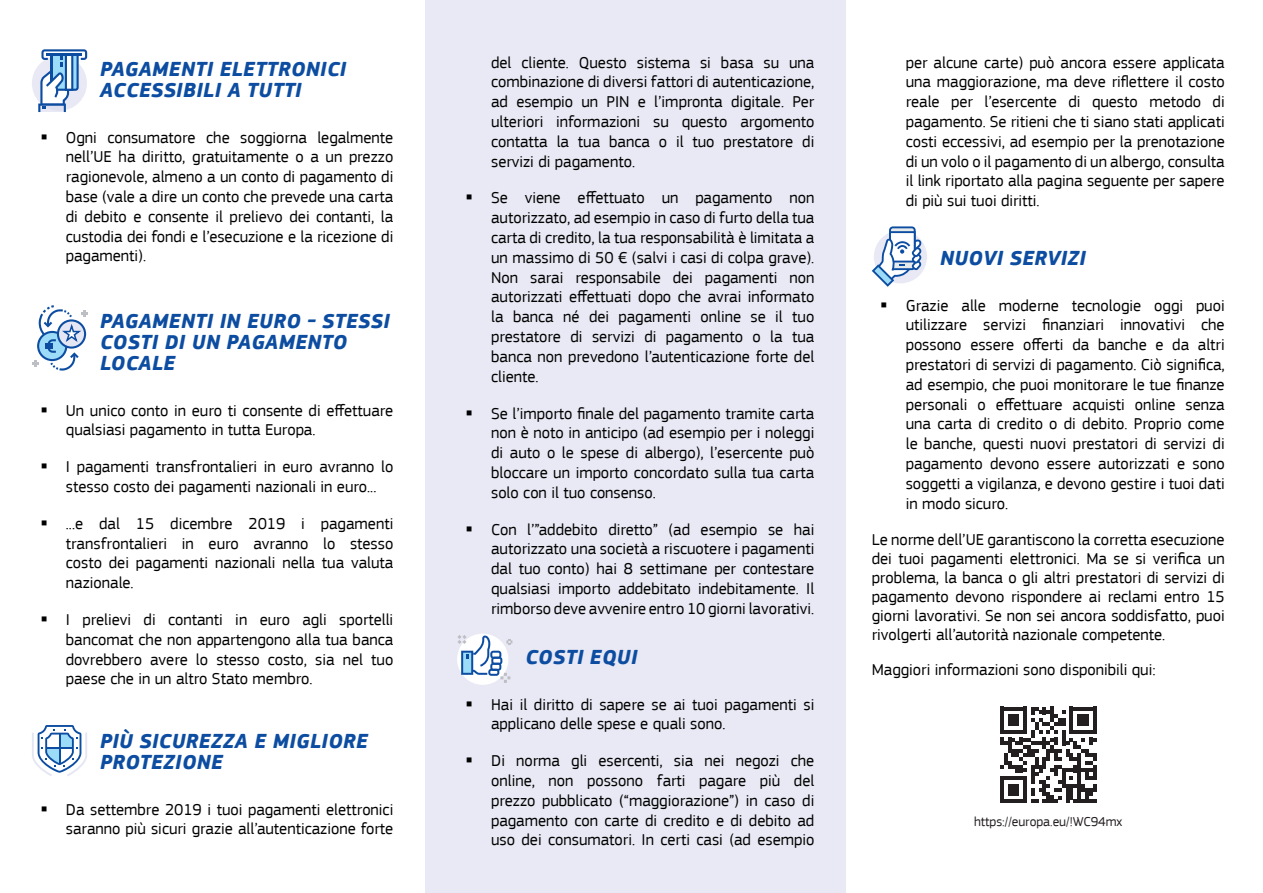
<style>
.page{position:relative;width:1263px;height:893px;background:#fff}
.page>*{position:absolute;margin:0;border:0;box-sizing:border-box;transform-origin:0 0}
.t1{font:italic 700 21px/21px "EC Square Sans Pro";letter-spacing:.02em;color:#0d4da1}
.t2{font:16.5px/19.8px "EC Square Sans Pro";color:#000;text-align:justify}
.t3{font:13.5px "EC Square Sans Pro";color:#231f20}
</style>
<div class="page">
<div style="left:32px;top:56px;width:55px;height:55px;background:#e8e9f4;border-radius:50%"></div>
<svg style="left:38px;top:49px;width:49px;height:63px"></svg>
<hr style="left:47px;top:54px;width:35px;height:2px;background:#0d4da1">
<div style="left:425px;top:0;width:421px;height:893px;background:#e8e9f4"></div>
<svg style="left:32px;top:305px;width:55px;height:66px"></svg>
<svg style="left:32px;top:725px;width:55px;height:51px"></svg>
<hr style="left:46px;top:747px;width:27px;height:2px;background:#0d4da1">
<hr style="left:59px;top:734px;width:1px;height:30px;background:#0d4da1">
<svg style="left:457px;top:634px;width:56px;height:51px"></svg>
<svg style="left:1000px;top:707px;width:96px;height:96px"></svg>
<div style="left:874px;top:230px;width:53px;height:53px;background:#e8e9f4;border-radius:50%"></div>
<svg style="left:872px;top:226px;width:50px;height:61px"></svg>
<p class="t1" style="left:100px;top:60px;width:248px">PAGAMENTI ELETTRONICI<br>ACCESSIBILI A TUTTI</p>
<p class="t2" style="left:66px;top:127px;width:329px">Ogni consumatore che soggiorna legalmente nell’UE ha diritto, gratuitamente o a un prezzo ragionevole, almeno a un conto di pagamento di base (vale a dire un conto che prevede una carta di debito e consente il prelievo dei contanti, la custodia dei fondi e l’esecuzione e la ricezione di pagamenti).</p>
<p class="t1" style="left:100px;top:312px;width:291px">PAGAMENTI IN EURO - STESSI<br>COSTI DI UN PAGAMENTO<br>LOCALE</p>
<p class="t2" style="left:66px;top:400px;width:329px">Un unico conto in euro ti consente di effettuare qualsiasi pagamento in tutta Europa.</p>
<p class="t2" style="left:66px;top:457px;width:329px">I pagamenti transfrontalieri in euro avranno lo stesso costo dei pagamenti nazionali in euro...</p>
<p class="t2" style="left:66px;top:514px;width:329px">...e dal 15 dicembre 2019 i pagamenti transfrontalieri in euro avranno lo stesso costo dei pagamenti nazionali nella tua valuta nazionale.</p>
<p class="t2" style="left:66px;top:610px;width:329px">I prelievi di contanti in euro agli sportelli bancomat che non appartengono alla tua banca dovrebbero avere lo stesso costo, sia nel tuo paese che in un altro Stato membro.</p>
<p class="t1" style="left:100px;top:732px;width:269px">PIÙ SICUREZZA E MIGLIORE<br>PROTEZIONE</p>
<p class="t2" style="left:66px;top:799px;width:329px">Da settembre 2019 i tuoi pagamenti elettronici saranno più sicuri grazie all’autenticazione forte</p>
<p class="t2" style="left:491px;top:52px;width:325px">del cliente. Questo sistema si basa su una combinazione di diversi fattori di autenticazione, ad esempio un PIN e l’impronta digitale. Per ulteriori informazioni su questo argomento contatta la tua banca o il tuo prestatore di servizi di pagamento.</p>
<p class="t2" style="left:491px;top:188px;width:325px">Se viene effettuato un pagamento non autorizzato, ad esempio in caso di furto della tua carta di credito, la tua responsabilità è limitata a un massimo di 50 € (salvi i casi di colpa grave).<br>Non sarai responsabile dei pagamenti non autorizzati effettuati dopo che avrai informato la banca né dei pagamenti online se il tuo prestatore di servizi di pagamento o la tua banca non prevedono l’autenticazione forte del cliente.</p>
<p class="t2" style="left:491px;top:403px;width:325px">Se l’importo finale del pagamento tramite carta non è noto in anticipo (ad esempio per i noleggi di auto o le spese di albergo), l’esercente può bloccare un importo concordato sulla tua carta solo con il tuo consenso.</p>
<p class="t2" style="left:491px;top:519px;width:325px">Con l’”addebito diretto” (ad esempio se hai autorizzato una società a riscuotere i pagamenti dal tuo conto) hai 8 settimane per contestare qualsiasi importo addebitato indebitamente. Il rimborso deve avvenire entro 10 giorni lavorativi.</p>
<p class="t1" style="left:525px;top:648px;width:114px">COSTI EQUI</p>
<p class="t2" style="left:491px;top:694px;width:325px">Hai il diritto di sapere se ai tuoi pagamenti si applicano delle spese e quali sono.</p>
<p class="t2" style="left:491px;top:751px;width:325px">Di norma gli esercenti, sia nei negozi che online, non possono farti pagare più del prezzo pubblicato (“maggiorazione”) in caso di pagamento con carte di credito e di debito ad uso dei consumatori. In certi casi (ad esempio</p>
<p class="t2" style="left:906px;top:52px;width:320px">per alcune carte) può ancora essere applicata una maggiorazione, ma deve riflettere il costo reale per l’esercente di questo metodo di pagamento. Se ritieni che ti siano stati applicati costi eccessivi, ad esempio per la prenotazione di un volo o il pagamento di un albergo, consulta il link riportato alla pagina seguente per sapere di più sui tuoi diritti.</p>
<p class="t1" style="left:940px;top:249px;width:147px">NUOVI SERVIZI</p>
<p class="t2" style="left:906px;top:295px;width:320px">Grazie alle moderne tecnologie oggi puoi utilizzare servizi finanziari innovativi che possono essere offerti da banche e da altri prestatori di servizi di pagamento. Ciò significa, ad esempio, che puoi monitorare le tue finanze personali o effettuare acquisti online senza una carta di credito o di debito. Proprio come le banche, questi nuovi prestatori di servizi di pagamento devono essere autorizzati e sono soggetti a vigilanza, e devono gestire i tuoi dati in modo sicuro.</p>
<p class="t2" style="left:872px;top:530px;width:354px;line-height:18.9px">Le norme dell’UE garantiscono la corretta esecuzione dei tuoi pagamenti elettronici. Ma se si verifica un problema, la banca o gli altri prestatori di servizi di pagamento devono rispondere ai reclami entro 15 giorni lavorativi. Se non sei ancora soddisfatto, puoi rivolgerti all’autorità nazionale competente.</p>
<p class="t2" style="left:872px;top:660px;width:285px">Maggiori informazioni sono disponibili qui:</p>
<p class="t3" style="left:974px;top:814px;width:150px">https://europa.eu/!WC94mx</p>
</div>
